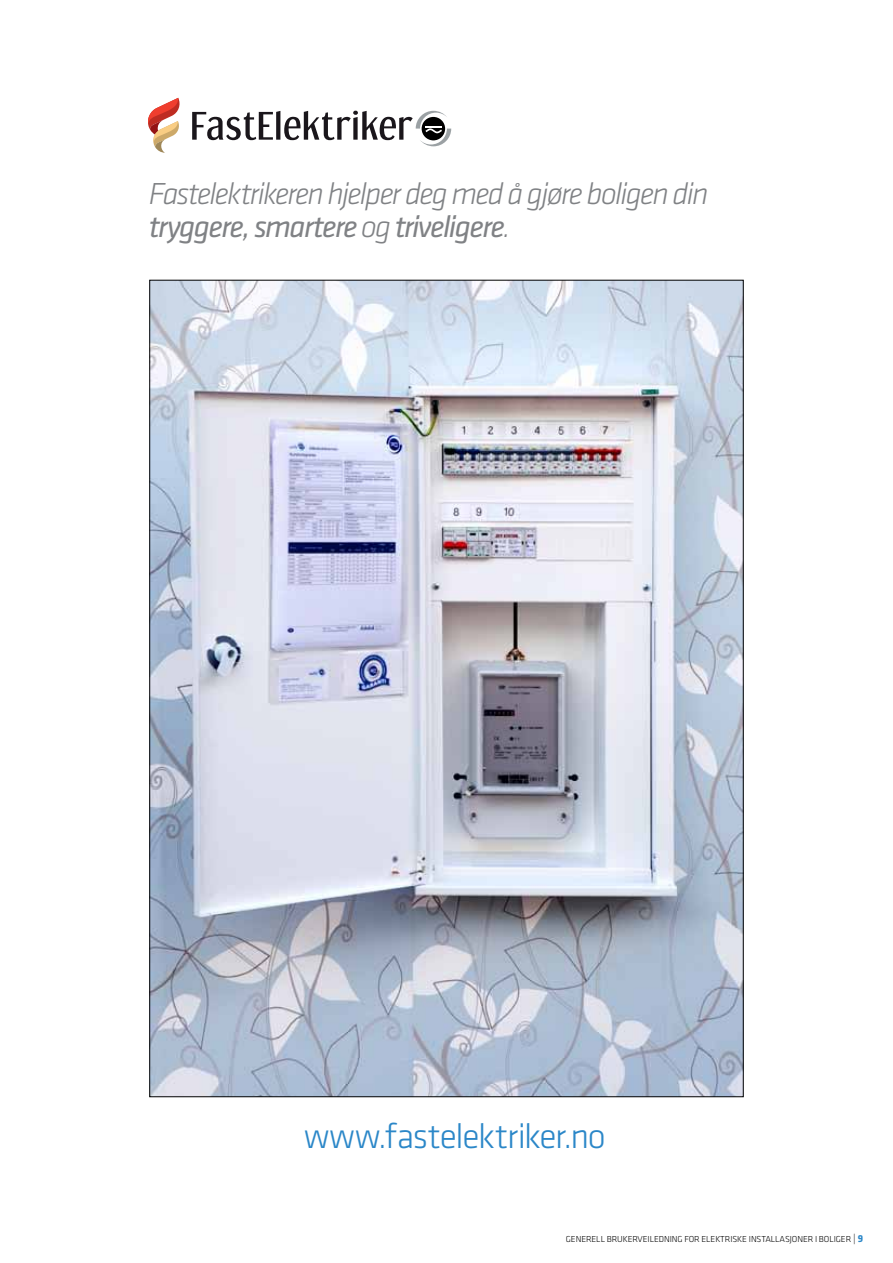
<style>
.page{position:relative;width:893px;height:1263px;background:#fff}
.page>*{position:absolute;margin:0;border:0;box-sizing:border-box;transform-origin:0 0}
.t1{font:300 36px "Klavika";color:#2b87c8}
.t2{font:italic 300 31.5px/33px "Klavika";letter-spacing:-.055em;color:#808285}
.t3{font:300 9px "Klavika";letter-spacing:-.01em;color:#000}
.s1{font-weight:400}
.s2{font-size:10.5px}
.s3{font-weight:700;font-size:10.5px;color:#2b87c8}
</style>
<div class="page">
<svg style="left:192px;top:111px;width:259px;height:35px"></svg>
<svg style="left:148px;top:98px;width:32px;height:55px"></svg>
<img style="left:151px;top:282px;width:590px;height:813px">
<p class="t2" style="left:149px;top:177px;width:561px">Fastelektrikeren hjelper deg med å gjøre boligen din <span class="s1">tryggere, smartere</span> og <span class="s1">triveligere</span>.</p>
<p class="t1" style="left:304px;top:1115px;width:303px">WWW.FASTELEKTRIKER.NO</p>
<p class="t3" style="left:566px;top:1233px;width:299px">GENERELL BRUKERVEILEDNING FOR ELEKTRISKE INSTALLASJONER I BOLIGER <span class="s2">|</span> <span class="s3">9</span></p>
</div>
